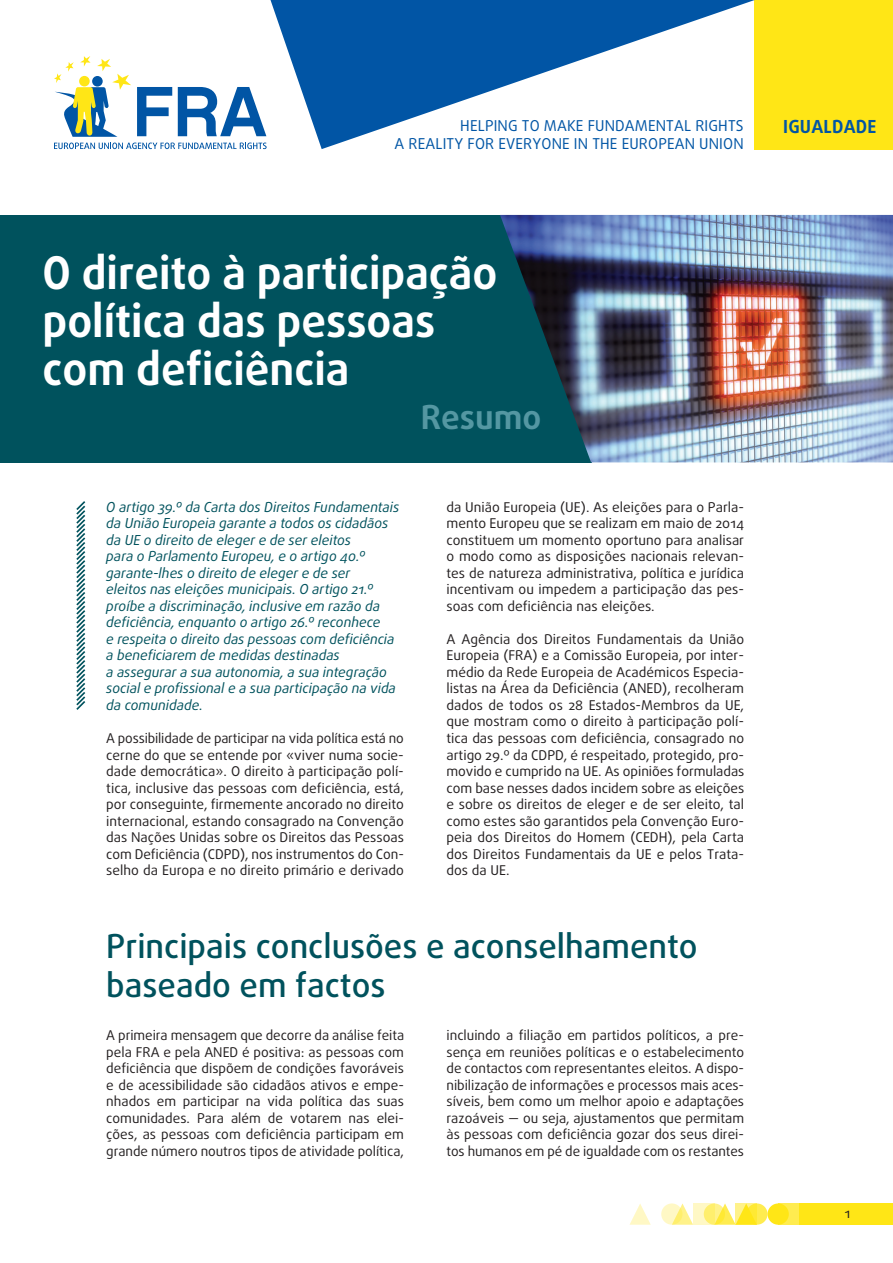
<style>
.page{position:relative;width:893px;height:1263px;background:#fff}
.page>*{position:absolute;margin:0;border:0;box-sizing:border-box;transform-origin:0 0}
.titles_main{font:700 45px/48px "Daxline Pro";color:#fff}
.titles_h1{font:500 33px/39.6px "Daxline Pro";color:#00525d}
.titles_submain{font:700 33px "Daxline Pro";color:#5497a2}
.t1{font:700 18px "Daxline Pro";letter-spacing:.01em;color:#0155a5}
.t2{font:15px "Daxline Pro";letter-spacing:.01em;color:#0155a5}
.quote_body{font:italic 13.8px/16.5px "Daxline Pro";color:#00525d}
.text_body{font:13.5px/16.5px "Daxline Pro";color:#231f20;text-align:justify}
</style>
<div class="page">
<div style="left:746px;top:1203px;width:21px;height:22px;background:#ffec50;border-radius:50%"></div>
<div style="left:778px;top:1203px;width:21px;height:22px;background:#ffec50"></div>
<div style="left:799px;top:1203px;width:94px;height:22px;background:#ffe616"></div>
<svg style="left:675px;top:1203px;width:18px;height:22px"></svg>
<svg style="left:629px;top:1204px;width:22px;height:21px"></svg>
<div style="left:767px;top:1203px;width:22px;height:22px;background:#ffe616;border-radius:50%"></div>
<svg style="left:718px;top:1203px;width:18px;height:22px"></svg>
<svg style="left:704px;top:1203px;width:21px;height:22px"></svg>
<svg style="left:661px;top:1203px;width:21px;height:22px"></svg>
<svg style="left:736px;top:1203px;width:21px;height:22px"></svg>
<svg style="left:693px;top:1203px;width:21px;height:22px"></svg>
<div style="left:755px;top:0;width:138px;height:149px;background:#ffe616"></div>
<svg style="left:270px;top:0;width:485px;height:149px"></svg>
<svg style="left:137px;top:87px;width:35px;height:49px"></svg>
<svg style="left:178px;top:87px;width:88px;height:49px"></svg>
<svg style="left:54px;top:56px;width:77px;height:81px"></svg>
<svg style="left:54px;top:143px;width:213px;height:6px"></svg>
<div style="left:0;top:215px;width:591px;height:247px;background:#00525d"></div>
<svg style="left:76px;top:501px;width:10px;height:209px"></svg>
<img style="left:500px;top:215px;width:393px;height:247px">
<p class="t2" style="left:460px;top:116px;width:285px">HELPING TO MAKE FUNDAMENTAL RIGHTS</p>
<p class="t1" style="left:783px;top:115px;width:95px">IGUALDADE</p>
<p class="t2" style="left:395px;top:134px;width:351px">A REALITY FOR EVERYONE IN THE EUROPEAN UNION</p>
<p class="titles_main" style="left:43px;top:249px;width:456px">O direito à participação política das pessoas com deficiência</p>
<p class="titles_submain" style="left:421px;top:396px;width:122px">Resumo</p>
<p class="quote_body" style="left:106px;top:499px;width:295px">O artigo 39.º da Carta dos Direitos Fundamentais da União Europeia garante a todos os cidadãos da UE o direito de eleger e de ser eleitos<br>para o Parlamento Europeu, e o artigo 40.º garante‑lhes o direito de eleger e de ser<br>eleitos nas eleições municipais. O artigo 21.º proíbe a discriminação, inclusive em razão da deficiência, enquanto o artigo 26.º reconhece<br>e respeita o direito das pessoas com deficiência a beneficiarem de medidas destinadas<br>a assegurar a sua autonomia, a sua integração social e profissional e a sua participação na vida da comunidade.</p>
<p class="text_body" style="left:106px;top:730px;width:299px">A possibilidade de participar na vida política está no cerne do que se entende por «viver numa socie‑ dade democrática». O direito à participação polí‑ tica, inclusive das pessoas com deficiência, está, por conseguinte, firmemente ancorado no direito internacional, estando consagrado na Convenção das Nações Unidas sobre os Direitos das Pessoas com Deficiência (CDPD), nos instrumentos do Con‑ selho da Europa e no direito primário e derivado</p>
<p class="text_body" style="left:446px;top:499px;width:299px">da União Europeia (UE). As eleições para o Parla‑ mento Europeu que se realizam em maio de 2014 constituem um momento oportuno para analisar o modo como as disposições nacionais relevan‑ tes de natureza administrativa, política e jurídica incentivam ou impedem a participação das pes‑ soas com deficiência nas eleições.</p>
<p class="text_body" style="left:446px;top:631px;width:299px">A Agência dos Direitos Fundamentais da União Europeia (FRA) e a Comissão Europeia, por inter‑ médio da Rede Europeia de Académicos Especia‑ listas na Área da Deficiência (ANED), recolheram dados de todos os 28 Estados‑Membros da UE, que mostram como o direito à participação polí‑ tica das pessoas com deficiência, consagrado no artigo 29.º da CDPD, é respeitado, protegido, pro‑ movido e cumprido na UE. As opiniões formuladas com base nesses dados incidem sobre as eleições e sobre os direitos de eleger e de ser eleito, tal como estes são garantidos pela Convenção Euro‑ peia dos Direitos do Homem (CEDH), pela Carta dos Direitos Fundamentais da UE e pelos Trata‑ dos da UE.</p>
<p class="titles_h1" style="left:106px;top:926px;width:593px">Principais conclusões e aconselhamento baseado em factos</p>
<p class="text_body" style="left:106px;top:1027px;width:299px">A primeira mensagem que decorre da análise feita pela FRA e pela ANED é positiva: as pessoas com deficiência que dispõem de condições favoráveis e de acessibilidade são cidadãos ativos e empe‑ nhados em participar na vida política das suas comunidades. Para além de votarem nas elei‑ ções, as pessoas com deficiência participam em grande número noutros tipos de atividade política,</p>
<p class="text_body" style="left:446px;top:1027px;width:299px">incluindo a filiação em partidos políticos, a pre‑ sença em reuniões políticas e o estabelecimento de contactos com representantes eleitos. A dispo‑ nibilização de informações e processos mais aces‑ síveis, bem como um melhor apoio e adaptações razoáveis — ou seja, ajustamentos que permitam às pessoas com deficiência gozar dos seus direi‑ tos humanos em pé de igualdade com os restantes</p>
<p class="text_body" style="left:845px;top:1205px;width:7px">1</p>
</div>
